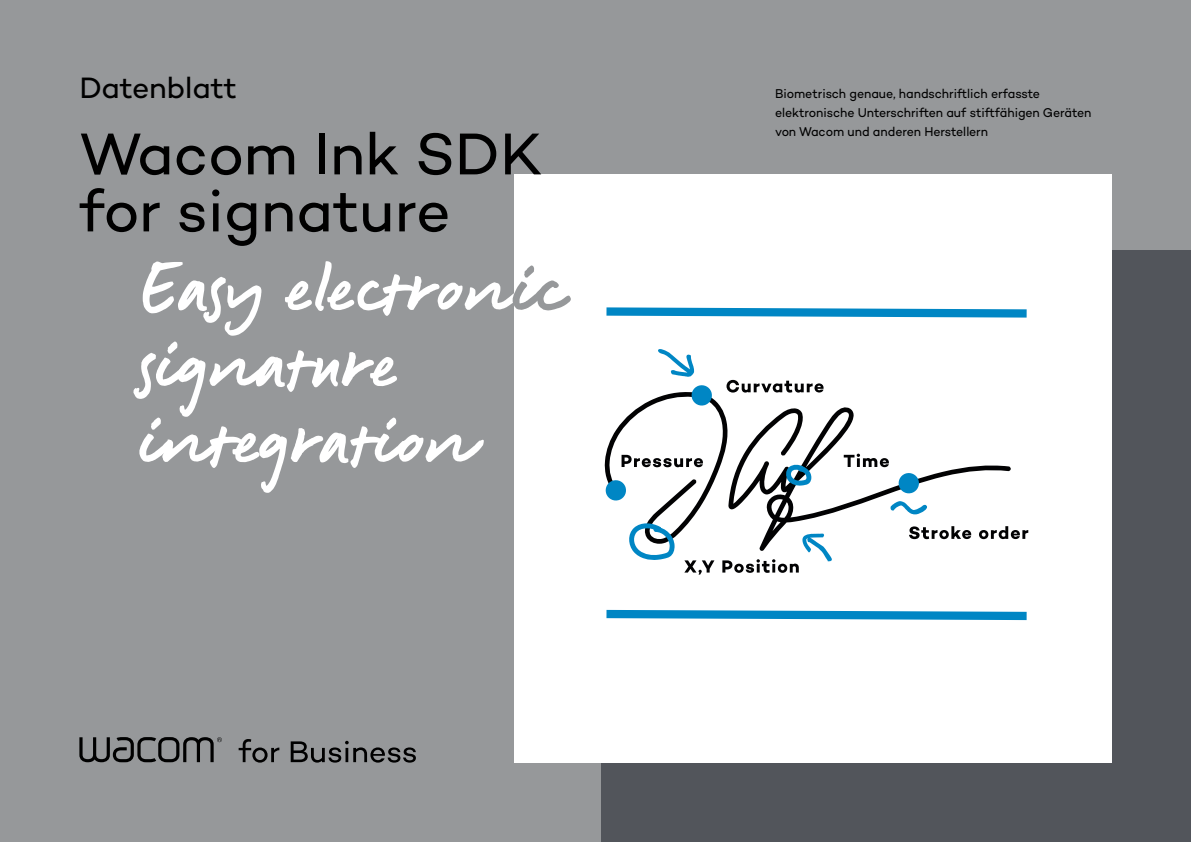
<style>
.page{position:relative;width:1191px;height:842px;background:#96989a}
.page>*{position:absolute;margin:0;border:0;box-sizing:border-box;transform-origin:0 0}
.t1{font:72px/76px "Signature Wacom";color:#fff}
.t2{font:60px/57px "Campton Wacom";color:#000}
.t3{font:30px "Campton Wacom";letter-spacing:-.005em;color:#000}
.t4{font:13px/19px "Campton Wacom";letter-spacing:-.005em;color:#000;scale:.95 1}
.s1{color:#96989a}
</style>
<div class="page">
<div style="left:601px;top:250px;width:590px;height:592px;background:#52555b"></div>
<svg style="left:79px;top:737px;width:337px;height:26px"></svg>
<div style="left:514px;top:174px;width:597px;height:589px;background:#fff"></div>
<svg style="left:606px;top:307px;width:420px;height:11px"></svg>
<svg style="left:606px;top:610px;width:420px;height:10px;background:#2c9bce"></svg>
<svg style="left:833px;top:407px;width:177px;height:133px"></svg>
<svg style="left:843px;top:454px;width:46px;height:13px"></svg>
<svg style="left:909px;top:526px;width:62px;height:13px"></svg>
<svg style="left:979px;top:526px;width:49px;height:13px"></svg>
<svg style="left:897px;top:472px;width:23px;height:23px"></svg>
<svg style="left:605px;top:349px;width:228px;height:226px"></svg>
<h3 class="t3" style="left:79px;top:69px;width:159px">Datenblatt</h3>
<h2 class="t2" style="left:79px;top:124px;width:464px">Wacom Ink SDK for signature</h2>
<h1 class="t1" style="left:139px;top:245px;width:425px">Easy electron<span class="s1">ic </span>signature integration</h1>
<p class="t4" style="left:775px;top:84px;width:334px">Biometrisch genaue, handschriftlich erfasste elektronische Unterschriften auf stiftfähigen Geräten von Wacom und anderen Herstellern</p>
</div>
